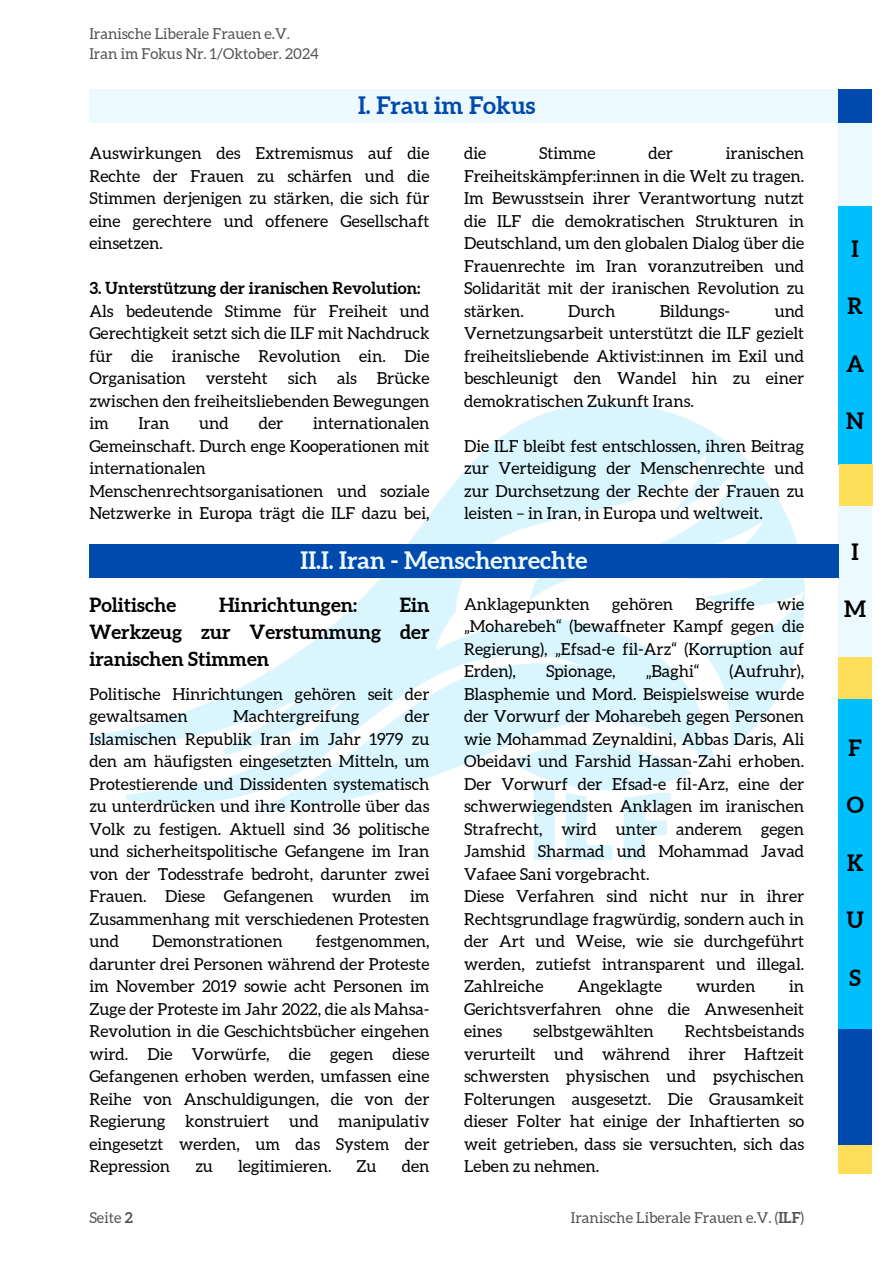
<style>
.page{position:relative;width:894px;height:1264px;background:#fff}
.page>*{position:absolute;margin:0;border:0;box-sizing:border-box;transform-origin:0 0}
.t1{font:700 24px "Aleo";color:#ecfaff}
.t2{font:700 24px "Aleo";color:#004aad}
.t3{font:700 22.5px "Aleo";color:#000}
.t4{font:700 19.5px/27px "Aleo";color:#000;text-align:justify}
.t5{font:16.5px/22.5px "Aleo";color:#000;text-align:justify}
.t6{font:700 16.5px "Aleo";color:#000}
.t7{font:15px "Aleo";color:#545454}
.s1{font-weight:700}
</style>
<div class="page">
<img style="left:89px;top:404px;width:715px;height:455px">
<div style="left:89px;top:89px;width:748px;height:34px;background:#ecfaff"></div>
<div style="left:838px;top:206px;width:33px;height:258px;background:#00bfff"></div>
<div style="left:838px;top:506px;width:33px;height:151px;background:#ecfaff"></div>
<div style="left:838px;top:698px;width:33px;height:331px;background:#00bfff"></div>
<div style="left:838px;top:123px;width:33px;height:83px;background:#ecfaff"></div>
<div style="left:838px;top:464px;width:34px;height:42px;background:#ffde59"></div>
<div style="left:838px;top:657px;width:33px;height:41px;background:#ffde59"></div>
<div style="left:838px;top:1029px;width:33px;height:116px;background:#004aad"></div>
<div style="left:838px;top:1145px;width:33px;height:29px;background:#ffde59"></div>
<div style="left:838px;top:89px;width:33px;height:34px;background:#004aad"></div>
<div style="left:89px;top:544px;width:749px;height:33px;background:#004aad"></div>
<h1 class="t7" style="left:89px;top:25px;width:202px">Iranische Liberale Frauen e.V.</h1>
<p class="t7" style="left:89px;top:46px;width:231px">Iran im Fokus Nr. 1/Oktober. 2024</p>
<p class="t2" style="left:358px;top:91px;width:179px">I. Frau im Fokus</p>
<p class="t5" style="left:89px;top:142px;width:341px">Auswirkungen des Extremismus auf die Rechte der Frauen zu schärfen und die Stimmen derjenigen zu stärken, die sich für eine gerechtere und offenere Gesellschaft einsetzen.</p>
<p class="t6" style="left:89px;top:279px;width:332px">3. Unterstützung der iranischen Revolution:</p>
<h1 class="t5" style="left:89px;top:299px;width:341px">Als bedeutende Stimme für Freiheit und Gerechtigkeit setzt sich die ILF mit Nachdruck für die iranische Revolution ein. Die Organisation versteht sich als Brücke zwischen den freiheitsliebenden Bewegungen im</h1>
<p class="t5" style="left:464px;top:142px;width:24px">die</p>
<p class="t5" style="left:539px;top:142px;width:58px">Stimme</p>
<p class="t5" style="left:648px;top:142px;width:26px">der</p>
<p class="t5" style="left:464px;top:142px;width:341px;text-indent:262px">iranischen Freiheitskämpfer:innen in die Welt zu tragen.<br>Im Bewusstsein ihrer Verantwortung nutzt die ILF die demokratischen Strukturen in Deutschland, um den globalen Dialog über die Frauenrechte im Iran voranzutreiben und Solidarität mit der iranischen Revolution zu stärken.</p>
<p class="t5" style="left:464px;top:299px;width:341px;text-indent:310px">und Vernetzungsarbeit unterstützt die ILF gezielt freiheitsliebende Aktivist:innen im Exil und beschleunigt den Wandel hin zu einer demokratischen Zukunft Irans.</p>
<h3 class="t5" style="left:464px;top:434px;width:341px">Die ILF bleibt fest entschlossen, ihren Beitrag zur Verteidigung der Menschenrechte und zur Durchsetzung der Rechte der Frauen zu leisten – in Iran, in Europa und weltweit.</h3>
<h1 class="t1" style="left:300px;top:546px;width:288px">II.I. Iran - Menschenrechte</h1>
<p class="t5" style="left:568px;top:299px;width:49px">Durch</p>
<p class="t5" style="left:659px;top:299px;width:72px">Bildungs-</p>
<h1 class="t5" style="left:138px;top:412px;width:32px">Iran</h1>
<h1 class="t5" style="left:199px;top:412px;width:31px">und</h1>
<h1 class="t5" style="left:258px;top:412px;width:26px">der</h1>
<h1 class="t5" style="left:89px;top:412px;width:341px;text-align:left;text-indent:223px">internationalen Gemeinschaft. Durch enge Kooperationen mit internationalen Menschenrechtsorganisationen und soziale Netzwerke in Europa trägt die ILF dazu bei,</h1>
<p class="t4" style="left:89px;top:591px;width:88px">Politische</p>
<p class="t4" style="left:219px;top:591px;width:139px">Hinrichtungen:</p>
<p class="t4" style="left:89px;top:591px;width:341px;text-indent:310px">Ein Werkzeug zur Verstummung der iranischen Stimmen</p>
<p class="t5" style="left:464px;top:592px;width:127px">Anklagepunkten</p>
<p class="t5" style="left:612px;top:592px;width:62px">gehören</p>
<p class="t5" style="left:695px;top:592px;width:61px">Begriffe</p>
<p class="t5" style="left:464px;top:592px;width:341px;text-indent:313px">wie „Moharebeh“ (bewaffneter Kampf gegen die Regierung), „Efsad-e fil-Arz“ (Korruption auf Erden),</p>
<p class="t5" style="left:464px;top:660px;width:341px;text-indent:265px">(Aufruhr), Blasphemie und Mord. Beispielsweise wurde der Vorwurf der Moharebeh gegen Personen wie Mohammad Zeynaldini, Abbas Daris, Ali Obeidavi und Farshid Hassan-Zahi erhoben.<br>Der Vorwurf der Efsad-e fil-Arz, eine der schwerwiegendsten Anklagen im iranischen Strafrecht, wird unter anderem gegen Jamshid Sharmad und Mohammad Javad Vafaee Sani vorgebracht.</p>
<p class="t5" style="left:464px;top:885px;width:341px">Diese Verfahren sind nicht nur in ihrer Rechtsgrundlage fragwürdig, sondern auch in der Art und Weise, wie sie durchgeführt werden, zutiefst intransparent und illegal.<br>Zahlreiche</p>
<p class="t5" style="left:546px;top:660px;width:71px">Spionage,</p>
<p class="t5" style="left:645px;top:660px;width:55px">„Baghi“</p>
<h2 class="t5" style="left:89px;top:682px;width:341px">Politische Hinrichtungen gehören seit der gewaltsamen</h2>
<h2 class="t5" style="left:89px;top:705px;width:341px;text-indent:315px">der Islamischen Republik Iran im Jahr 1979 zu den am häufigsten eingesetzten Mitteln, um Protestierende und Dissidenten systematisch zu unterdrücken und ihre Kontrolle über das Volk zu festigen. Aktuell sind 36 politische und sicherheitspolitische Gefangene im Iran von der Todesstrafe bedroht, darunter zwei Frauen. Diese Gefangenen wurden im Zusammenhang mit verschiedenen Protesten und</h2>
<h2 class="t5" style="left:233px;top:705px;width:128px">Machtergreifung</h2>
<h2 class="t5" style="left:152px;top:930px;width:132px">Demonstrationen</h2>
<h2 class="t5" style="left:89px;top:930px;width:341px;text-indent:226px">festgenommen, darunter drei Personen während der Proteste im November 2019 sowie acht Personen im Zuge der Proteste im Jahr 2022, die als Mahsa-Revolution in die Geschichtsbücher eingehen wird. Die Vorwürfe, die gegen diese Gefangenen erhoben werden, umfassen eine Reihe von Anschuldigungen, die von der Regierung konstruiert und manipulativ eingesetzt werden, um das System der Repression</h2>
<p class="t5" style="left:577px;top:975px;width:86px">Angeklagte</p>
<p class="t5" style="left:696px;top:975px;width:61px">wurden</p>
<p class="t5" style="left:464px;top:975px;width:341px;text-indent:325px">in Gerichtsverfahren ohne die Anwesenheit eines</p>
<p class="t5" style="left:464px;top:1020px;width:341px;text-indent:221px">Rechtsbeistands verurteilt und während ihrer Haftzeit schwersten physischen und psychischen Folterungen ausgesetzt. Die Grausamkeit dieser Folter hat einige der Inhaftierten so weit getrieben, dass sie versuchten, sich das Leben zu nehmen.</p>
<p class="t5" style="left:533px;top:1020px;width:122px">selbstgewählten</p>
<h2 class="t5" style="left:195px;top:1155px;width:19px">zu</h2>
<h2 class="t5" style="left:238px;top:1155px;width:95px">legitimieren.</h2>
<h2 class="t5" style="left:356px;top:1155px;width:21px">Zu</h2>
<h2 class="t5" style="left:401px;top:1155px;width:29px">den</h2>
<p class="t7" style="left:89px;top:1209px;width:45px">Seite <span class="s1">2</span></p>
<p class="t7" style="left:570px;top:1209px;width:235px">Iranische Liberale Frauen e.V. (<span class="s1">ILF</span>)</p>
<p class="t3" style="left:851px;top:236px;width:9px">I</p>
<p class="t3" style="left:847px;top:293px;width:17px">R</p>
<p class="t3" style="left:845px;top:350px;width:20px">A</p>
<p class="t3" style="left:846px;top:408px;width:19px">N</p>
<p class="t3" style="left:851px;top:539px;width:9px">I</p>
<p class="t3" style="left:844px;top:596px;width:23px">M</p>
<h2 class="t3" style="left:848px;top:735px;width:15px">F</h2>
<h2 class="t3" style="left:846px;top:792px;width:19px">O</h2>
<h2 class="t3" style="left:846px;top:849px;width:18px">K</h2>
<h2 class="t3" style="left:846px;top:907px;width:19px">U</h2>
<h2 class="t3" style="left:849px;top:964px;width:13px">S</h2>
</div>
